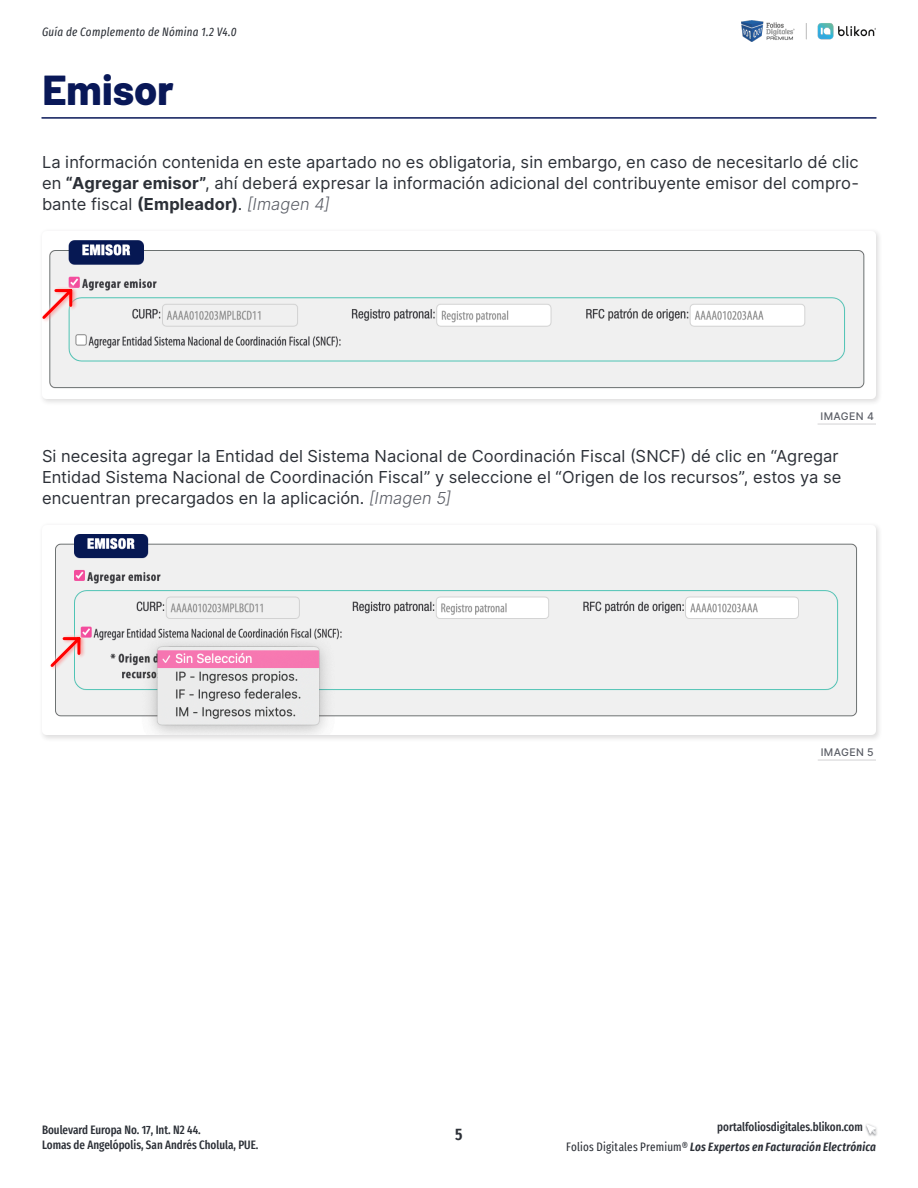
<style>
.page{position:relative;width:918px;height:1188px;background:#fff}
.page>*{position:absolute;margin:0;border:0;box-sizing:border-box;transform-origin:0 0}
.Heading_3{font:800 42px "Barlow";letter-spacing:-.005em;color:#091858}
.Párrafo{font:16.5px/21px "Inter";letter-spacing:.005em;color:#2c3037;text-align:justify}
.t1{font:600 extra-condensed 16.5px "Fira Sans";color:#2c3037}
.t2{font:500 extra-condensed 12px "Fira Sans";color:#2c3037}
.t3{font:italic 600 extra-condensed 12px "Fira Sans";letter-spacing:.015em;color:#2c3037}
.t4{font:italic extra-condensed 12px "Fira Sans";letter-spacing:.025em;color:#2c3037}
.t5{font:500 10.5px "Inter";color:#5b5e66}
.s1{font-weight:700}
.s2{font-weight:300;font-style:italic;color:#5b5e66}
.s3{font-weight:400;font-style:normal}
</style>
<div class="page">
<hr style="left:42px;top:117px;width:834px;height:2px;background:#091858">
<div style="left:39px;top:228px;width:844px;height:178px;background:#231f20;opacity:.15"></div>
<img style="left:42px;top:231px;width:834px;height:168px">
<hr style="left:818px;top:424px;width:58px;height:1px;background:#d2d1d4">
<hr style="left:818px;top:760px;width:58px;height:1px;background:#d2d1d4">
<div style="left:39px;top:522px;width:844px;height:220px;background:#231f20;opacity:.15"></div>
<img style="left:42px;top:525px;width:834px;height:210px">
<svg style="left:39px;top:275px;width:47px;height:57px"></svg>
<svg style="left:39px;top:624px;width:55px;height:56px"></svg>
<svg style="left:865px;top:1124px;width:12px;height:12px"></svg>
<img style="left:742px;top:21px;width:134px;height:21px">
<p class="t4" style="left:42px;top:23px;width:196px">Guía de Complemento de Nómina 1.2 V4.0</p>
<p class="Heading_3" style="left:42px;top:59px;width:133px">Emisor</p>
<p class="Párrafo" style="left:42px;top:151px;width:818px">La información contenida en este apartado no es obligatoria, sin embargo, en caso de necesitarlo dé clic en <span class="s1">“Agregar emisor”</span>, ahí deberá expresar la información adicional del contribuyente emisor del compro&shy;bante fiscal <span class="s1">(Empleador)</span>. <span class="s2">[Imagen 4]</span></p>
<p class="t5" style="left:821px;top:408px;width:55px">IMAGEN 4</p>
<p class="Párrafo" style="left:42px;top:445px;width:801px;text-align:left">Si necesita agregar la Entidad del Sistema Nacional de Coordinación Fiscal (SNCF) dé clic en “Agregar<br>Entidad Sistema Nacional de Coordinación Fiscal” y seleccione el “Origen de los recursos”, estos ya se encuentran precargados en la aplicación. <span class="s2">[Imagen 5]</span></p>
<p class="t5" style="left:821px;top:744px;width:55px">IMAGEN 5</p>
<p class="t2" style="left:42px;top:1120px;width:160px">Boulevard Europa No. 17, Int. N2 44.</p>
<p class="t2" style="left:717px;top:1117px;width:147px">portalfoliosdigitales.blikon.com</p>
<p class="t2" style="left:42px;top:1135px;width:218px">Lomas de Angelópolis, San Andrés Cholula, PUE.</p>
<p class="t3" style="left:566px;top:1137px;width:311px"><span class="s3">Folios Digitales Premium®</span> Los Expertos en Facturación Electrónica</p>
<p class="t1" style="left:455px;top:1121px;width:9px">5</p>
</div>
